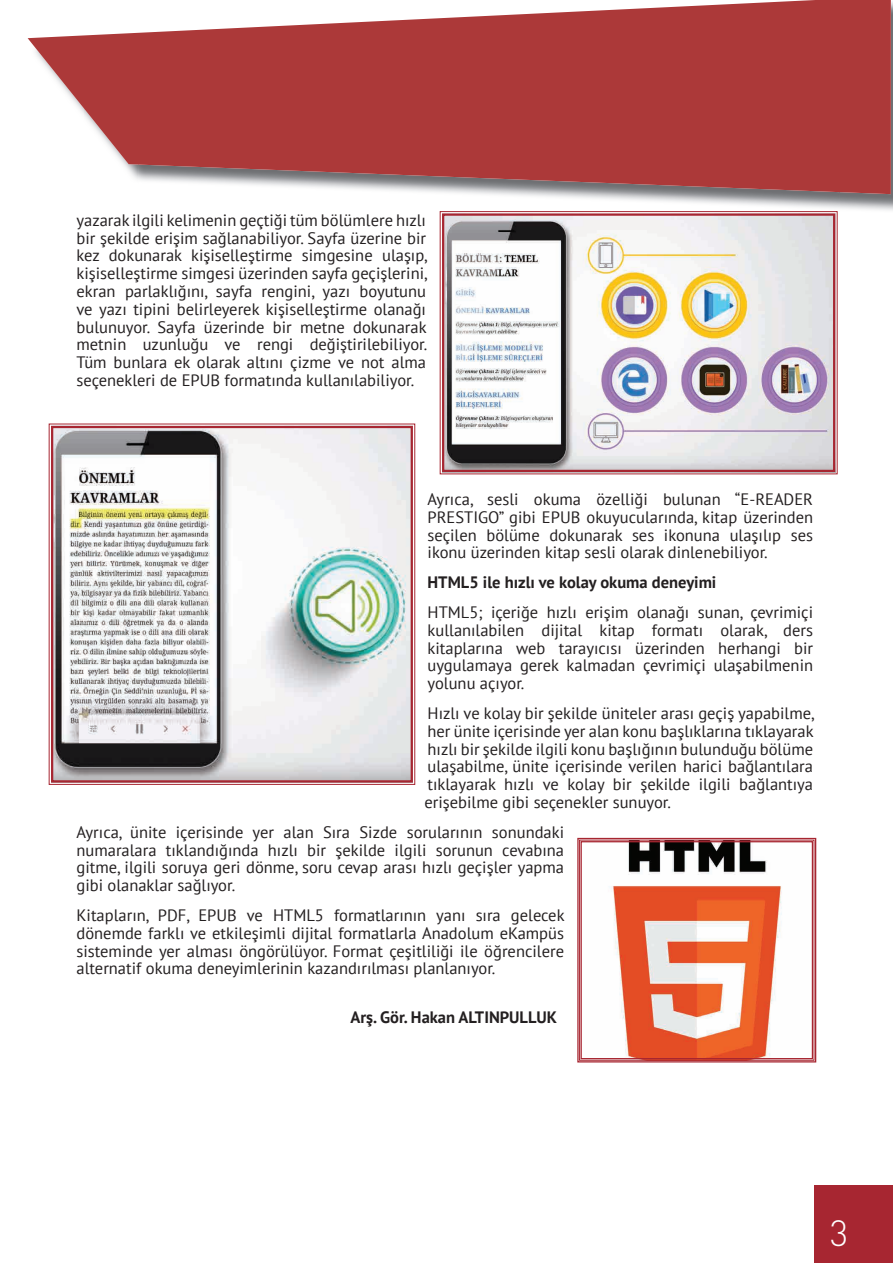
<style>
.page{position:relative;width:893px;height:1263px;background:#fff}
.page>*{position:absolute;margin:0;border:0;box-sizing:border-box;transform-origin:0 0}
.t1{font:300 36px "DIN Pro";color:#fff}
.t2{font:16.5px/17.9px "PT Sans";color:#231f20;text-align:justify}
.t3{font:700 16.5px "PT Sans";color:#231f20}
</style>
<div class="page">
<div style="left:814px;top:1186px;width:79px;height:77px;background:#a72631"></div>
<svg style="left:28px;top:0;width:863px;height:194px;fill:#ac3939"></svg>
<svg style="left:48px;top:423px;width:367px;height:362px"></svg>
<div style="left:51px;top:426px;width:362px;height:356px;border:2px solid #a72631"></div>
<svg style="left:439px;top:211px;width:399px;height:264px"></svg>
<div style="left:442px;top:213px;width:393px;height:259px;border:2px solid #a72631"></div>
<svg style="left:577px;top:837px;width:240px;height:226px"></svg>
<div style="left:580px;top:841px;width:233px;height:218px;border:1px solid #a72631"></div>
<p class="t2" style="left:77px;top:211px;width:352px">yazarak ilgili kelimenin geçtiği tüm bölümlere hızlı bir şekilde erişim sağlanabiliyor. Sayfa üzerine bir kez dokunarak kişiselleştirme simgesine ulaşıp, kişiselleştirme simgesi üzerinden sayfa geçişlerini, ekran parlaklığını, sayfa rengini, yazı boyutunu ve yazı tipini belirleyerek kişiselleştirme olanağı bulunuyor. Sayfa üzerinde bir metne dokunarak metnin uzunluğu ve rengi değiştirilebiliyor.<br>Tüm bunlara ek olarak altını çizme ve not alma seçenekleri de EPUB formatında kullanılabiliyor.</p>
<p class="t2" style="left:428px;top:490px;width:387px">Ayrıca, sesli okuma özelliği bulunan “E-READER PRESTIGO” gibi EPUB okuyucularında, kitap üzerinden seçilen bölüme dokunarak ses ikonuna ulaşılıp ses ikonu üzerinden kitap sesli olarak dinlenebiliyor.</p>
<p class="t3" style="left:428px;top:571px;width:290px">HTML5 ile hızlı ve kolay okuma deneyimi</p>
<p class="t2" style="left:428px;top:603px;width:387px">HTML5; içeriğe hızlı erişim olanağı sunan, çevrimiçi kullanılabilen dijital kitap formatı olarak, ders kitaplarına web tarayıcısı üzerinden herhangi bir uygulamaya gerek kalmadan çevrimiçi ulaşabilmenin yolunu açıyor.</p>
<p class="t2" style="left:425px;top:704px;width:391px">Hızlı ve kolay bir şekilde üniteler arası geçiş yapabilme, her ünite içerisinde yer alan konu başlıklarına tıklayarak hızlı bir şekilde ilgili konu başlığının bulunduğu bölüme ulaşabilme, ünite içerisinde verilen harici bağlantılara tıklayarak hızlı ve kolay bir şekilde ilgili bağlantıya erişebilme gibi seçenekler sunuyor.</p>
<p class="t2" style="left:77px;top:823px;width:489px">Ayrıca, ünite içerisinde yer alan Sıra Sizde sorularının sonundaki numaralara tıklandığında hızlı bir şekilde ilgili sorunun cevabına gitme, ilgili soruya geri dönme, soru cevap arası hızlı geçişler yapma gibi olanaklar sağlıyor.</p>
<p class="t2" style="left:77px;top:906px;width:489px">Kitapların, PDF, EPUB ve HTML5 formatlarının yanı sıra gelecek dönemde farklı ve etkileşimli dijital formatlarla Anadolum eKampüs sisteminde yer alması öngörülüyor. Format çeşitliliği ile öğrencilere alternatif okuma deneyimlerinin kazandırılması planlanıyor.</p>
<p class="t3" style="left:350px;top:1006px;width:208px">Arş. Gör. Hakan ALTINPULLUK</p>
<h1 class="t1" style="left:830px;top:1205px;width:20px">3</h1>
</div>
